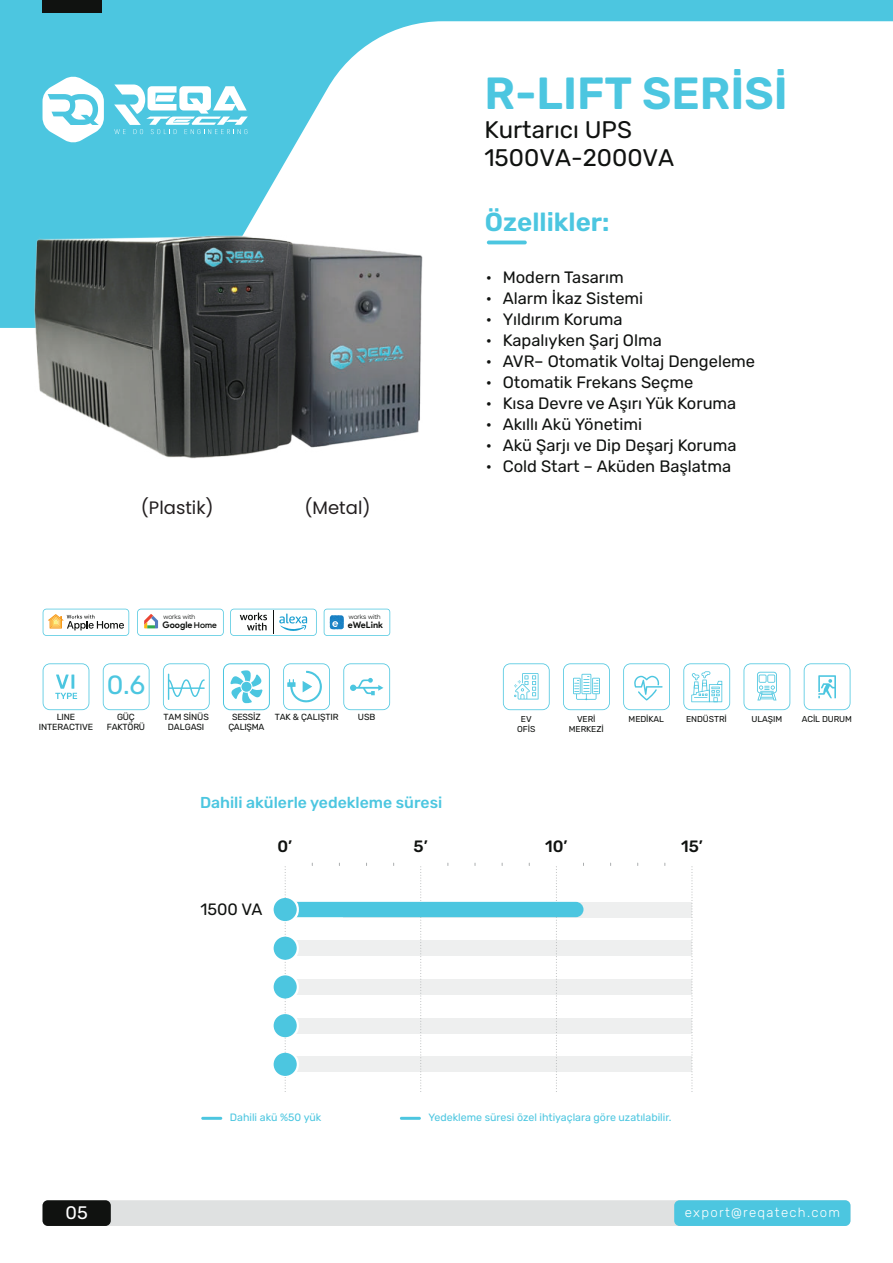
<style>
.page{position:relative;width:893px;height:1263px;background:#fff}
.page>*{position:absolute;margin:0;border:0;box-sizing:border-box;transform-origin:0 0}
.t1{font:600 45px "Rubik";color:#4cc6e0}
.t2{font:26.25px "Rubik";color:#4cc6e0}
.t3{font:600 25.95px "Rubik";color:#4cc6e0}
.t4{font:24px/28.8px "Rubik";color:#101210}
.t5{font:18.15px "Rubik";color:#fff}
.t6{font:18px "Poppins";color:#231f20}
.t7{font:16.5px/21px "Rubik";color:#101210}
.t8{font:500 16.35px "Rubik";color:#101210}
.t9{font:16.35px "Rubik";color:#101210}
.t10{font:500 15.75px "Rubik";color:#4cc6e0}
.t11{font:300 13.2px "Rubik";letter-spacing:.1em;color:#fff}
.t12{font:10.65px "Rubik";color:#4cc6e0}
.t13{font:700 9px "Product Sans";color:#101210}
.t14{font:8.85px/10.6px "Rubik";letter-spacing:-.01em;color:#101210;text-align:center}
.t15{font:8.85px/10.6px "Rubik";letter-spacing:-.03em;color:#101210;text-align:center}
.t16{font:8.55px/10.2px "Rubik";letter-spacing:-.01em;color:#101210;text-align:center}
.t17{font:300 6.3px "Stem";color:#101210}
.s1{font-family:"Stem";font-weight:500;font-size:8.25px}
</style>
<div class="page">
<svg style="left:0;top:0;width:893px;height:328px"></svg>
<div style="left:43px;top:0;width:59px;height:13px;background:#101210"></div>
<img style="left:34px;top:236px;width:389px;height:222px">
<hr style="left:487px;top:241px;width:40px;height:3px;background:#4cc6e0;border-radius:2px">
<div style="left:344px;top:902px;width:348px;height:15px;background:#eeefef"></div>
<div style="left:287px;top:940px;width:405px;height:16px;background:#eeefef"></div>
<div style="left:285px;top:979px;width:407px;height:15px;background:#eeefef"></div>
<div style="left:285px;top:1018px;width:407px;height:15px;background:#eeefef"></div>
<div style="left:285px;top:1057px;width:407px;height:15px;background:#eeefef"></div>
<svg style="left:691px;top:866px;width:1px;height:223px"></svg>
<svg style="left:285px;top:863px;width:299px;height:226px"></svg>
<svg style="left:290px;top:900px;width:9px;height:18px"></svg>
<div style="left:274px;top:898px;width:23px;height:23px;background:#4cc6e0;border-radius:50%"></div>
<div style="left:290px;top:939px;width:9px;height:18px;background:#fff;border-radius:50%"></div>
<div style="left:274px;top:937px;width:23px;height:23px;background:#4cc6e0;border-radius:50%"></div>
<div style="left:290px;top:978px;width:9px;height:18px;background:#fff;border-radius:50%"></div>
<div style="left:274px;top:975px;width:23px;height:23px;background:#4cc6e0;border-radius:50%"></div>
<div style="left:290px;top:1016px;width:9px;height:19px;background:#fff;border-radius:50%"></div>
<div style="left:274px;top:1014px;width:23px;height:23px;background:#4cc6e0;border-radius:50%"></div>
<div style="left:290px;top:1055px;width:9px;height:18px;background:#fff;border-radius:50%"></div>
<div style="left:274px;top:1053px;width:23px;height:23px;background:#4cc6e0;border-radius:50%"></div>
<hr style="left:201px;top:1117px;width:21px;height:3px;background:#4cc6e0">
<hr style="left:400px;top:1117px;width:21px;height:3px;background:#4cc6e0">
<div style="left:43px;top:1200px;width:807px;height:26px;background:#dfe1e1;border-radius:5px"></div>
<div style="left:43px;top:1200px;width:68px;height:26px;background:#101210;border-radius:5px"></div>
<div style="left:674px;top:1200px;width:176px;height:26px;background:#4cc6e0;border-radius:5px"></div>
<div style="left:223px;top:663px;width:47px;height:47px;border:1px solid #4cc6e0;border-radius:7px"></div>
<svg style="left:230px;top:670px;width:33px;height:33px"></svg>
<svg style="left:343px;top:663px;width:47px;height:47px"></svg>
<svg style="left:283px;top:663px;width:47px;height:47px"></svg>
<svg style="left:163px;top:663px;width:47px;height:47px"></svg>
<svg style="left:103px;top:663px;width:47px;height:47px"></svg>
<svg style="left:43px;top:663px;width:46px;height:47px"></svg>
<svg style="left:804px;top:663px;width:46px;height:47px"></svg>
<svg style="left:744px;top:663px;width:46px;height:47px"></svg>
<svg style="left:683px;top:663px;width:47px;height:47px"></svg>
<svg style="left:623px;top:663px;width:47px;height:47px"></svg>
<svg style="left:563px;top:663px;width:47px;height:47px"></svg>
<svg style="left:503px;top:663px;width:47px;height:47px"></svg>
<svg style="left:43px;top:76px;width:61px;height:67px"></svg>
<svg style="left:114px;top:85px;width:134px;height:49px"></svg>
<svg style="left:324px;top:609px;width:66px;height:27px"></svg>
<svg style="left:230px;top:609px;width:87px;height:27px"></svg>
<svg style="left:137px;top:609px;width:87px;height:27px"></svg>
<svg style="left:43px;top:609px;width:86px;height:27px"></svg>
<h1 class="t1" style="left:484px;top:67px;width:305px">R-LIFT SERİSİ</h1>
<h3 class="t4" style="left:484px;top:115px;width:192px">Kurtarıcı UPS<br>1500VA-2000VA</h3>
<h3 class="t3" style="left:485px;top:207px;width:126px">÷zellikler:</h3>
<p class="t6" style="left:141px;top:497px;width:75px">(Plastik)</p>
<p class="t6" style="left:304px;top:497px;width:68px">(Metal)</p>
<p class="t7" style="left:486px;top:267px;width:271px">ï Modern Tasarım<br>ï Alarm İkaz Sistemi<br>ï Yıldırım Koruma<br>ï Kapalıyken Şarj Olma<br>ï AVR– Otomatik Voltaj Dengeleme ï Otomatik Frekans Seçme<br>ï Kısa Devre ve Aşırı Yük Koruma<br>ï Akıllı Akü Yönetimi<br>ï Akü Şarjı ve Dip Deşarj Koruma<br>ï Cold Start – Aküden Başlatma</p>
<p class="t14" style="left:39px;top:711px;width:56px">LINE<br>INTERACTIVE</p>
<h2 class="t2" style="left:107px;top:670px;width:40px">0.6</h2>
<p class="t14" style="left:107px;top:711px;width:40px">GÜÇ<br>FAKTÖRÜ</p>
<p class="t17" style="left:163px;top:613px;width:33px">works with</p>
<p class="t13" style="left:163px;top:622px;width:56px">Google <span class="s1">Home</span></p>
<p class="t17" style="left:349px;top:613px;width:33px">works with</p>
<p class="t13" style="left:348px;top:622px;width:36px">eWeLink</p>
<p class="t14" style="left:163px;top:711px;width:47px">TAM SİNÜS</p>
<p class="t14" style="left:275px;top:711px;width:65px">TAK &amp; ÇALIŞTIR</p>
<p class="t14" style="left:358px;top:712px;width:19px">USB</p>
<p class="t14" style="left:168px;top:722px;width:38px">DALGASI</p>
<p class="t15" style="left:228px;top:711px;width:38px">SESSİZ<br>ÇALIŞMA</p>
<p class="t16" style="left:517px;top:714px;width:20px">EV<br>OFİS</p>
<p class="t16" style="left:569px;top:714px;width:36px">VERİ<br>MERKEZİ</p>
<p class="t16" style="left:629px;top:714px;width:37px">MEDİKAL</p>
<p class="t16" style="left:686px;top:714px;width:42px">ENDÜSTRİ</p>
<p class="t10" style="left:200px;top:796px;width:244px">Dahili ak¸lerle yedekleme s¸resi</p>
<p class="t8" style="left:278px;top:840px;width:16px">0í</p>
<p class="t8" style="left:414px;top:840px;width:16px">5í</p>
<p class="t8" style="left:545px;top:840px;width:24px">10í</p>
<p class="t8" style="left:681px;top:840px;width:23px">15í</p>
<p class="t9" style="left:200px;top:904px;width:64px">1500 VA</p>
<p class="t16" style="left:752px;top:714px;width:32px">ULAŞIM</p>
<p class="t16" style="left:802px;top:714px;width:52px">ACİL DURUM</p>
<p class="t12" style="left:230px;top:1111px;width:93px">Dahili akü %50 yük</p>
<p class="t12" style="left:428px;top:1111px;width:245px">Yedekleme süresi özel ihtiyaçlara göre uzatılabilir.</p>
<p class="t5" style="left:66px;top:1206px;width:24px">05</p>
<p class="t11" style="left:685px;top:1207px;width:157px">export@reqatech.com</p>
</div>
